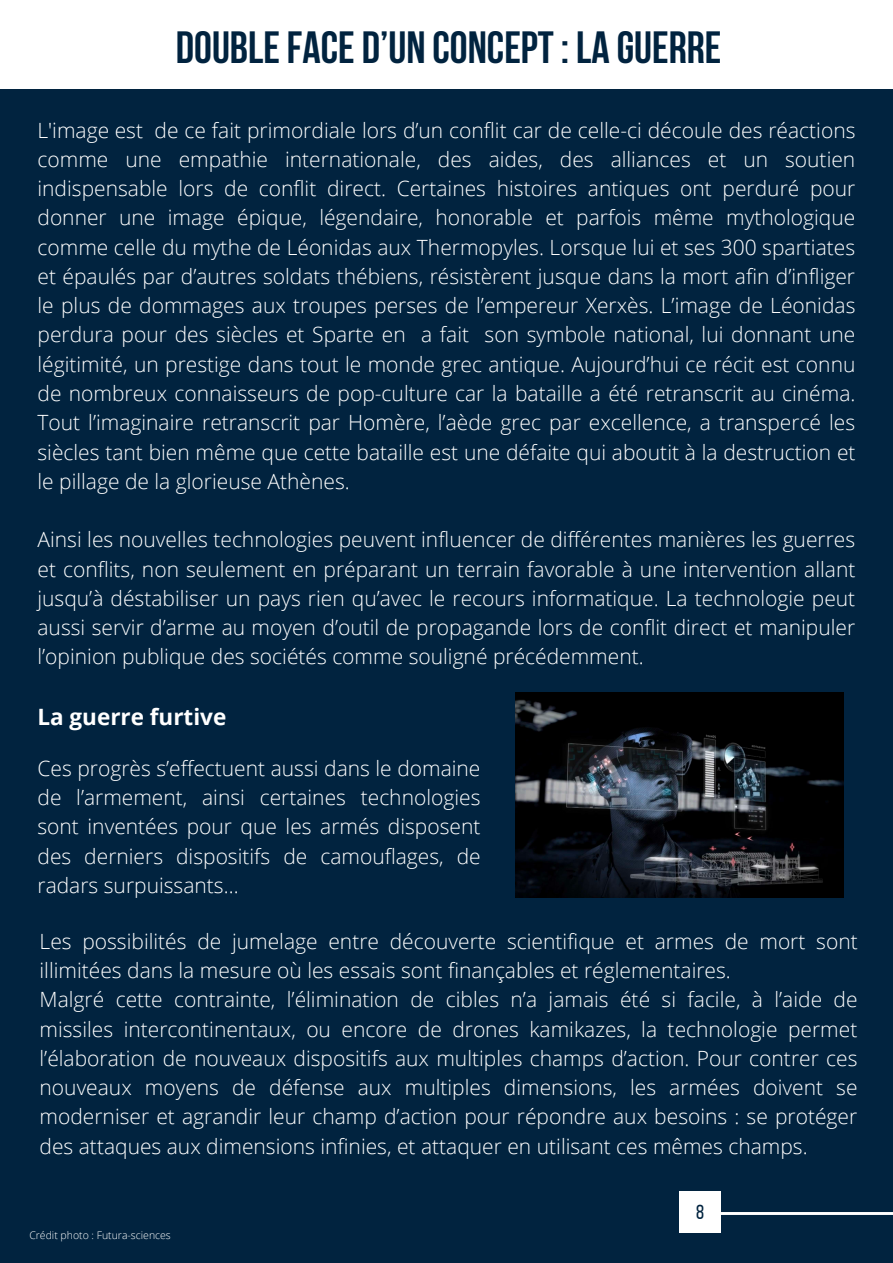
<style>
.page{position:relative;width:893px;height:1263px;background:#01233f}
.page>*{position:absolute;margin:0;border:0;box-sizing:border-box;transform-origin:0 0}
.t1{font:700 45px "Bebas Neue";color:#01233f}
.t2{font:700 22.5px "Open Sans";color:#fff}
.t3{font:300 21px/29.2px "Open Sans";color:#fff;text-align:justify}
.t4{font:20.33px "Bebas Neue";color:#01233f}
.t5{font:300 10.5px "Open Sans";color:#fff}
</style>
<div class="page">
<svg style="left:721px;top:1212px;width:172px;height:3px"></svg>
<div style="left:679px;top:1191px;width:42px;height:42px;background:#fff"></div>
<div style="left:0;top:0;width:893px;height:88px;background:#fff"></div>
<img style="left:515px;top:692px;width:329px;height:205px">
<h1 class="t1" style="left:176px;top:29px;width:547px">DOUBLEFACE D’UN CONCEPT: LA GUERRE</h1>
<p class="t3" style="left:37px;top:115px;width:819px">L'image est de ce fait primordiale lors d’un conflit car de celle-ci découle des réactions comme une empathie internationale, des aides, des alliances et un soutien indispensable lors de conflit direct. Certaines histoires antiques ont perduré pour donner une image épique, légendaire, honorable et parfois même mythologique comme celle du mythe de Léonidas aux Thermopyles. Lorsque lui et ses 300 spartiates et épaulés par d’autres soldats thébiens, résistèrent jusque dans la mort afin d’infliger le plus de dommages aux troupes perses de l’empereur Xerxès. L’image de Léonidas perdura pour des siècles et Sparte en a fait son symbole national, lui donnant une légitimité, un prestige dans tout le monde grec antique. Aujourd’hui ce récit est connu de nombreux connaisseurs de pop-culture car la bataille a été retranscrit au cinéma.<br>Tout l’imaginaire retranscrit par Homère, l’aède grec par excellence, a transpercé les siècles tant bien même que cette bataille est une défaite qui aboutit à la destruction et le pillage de la glorieuse Athènes.</p>
<p class="t3" style="left:37px;top:524px;width:819px">Ainsi les nouvelles technologies peuvent influencer de différentes manières les guerres et conflits, non seulement en préparant un terrain favorable à une intervention allant jusqu’à déstabiliser un pays rien qu’avec le recours informatique. La technologie peut aussi servir d’arme au moyen d’outil de propagande lors de conflit direct et manipuler l’opinion publique des sociétés comme souligné précédemment.</p>
<p class="t2" style="left:37px;top:701px;width:190px">La guerre furtive</p>
<p class="t3" style="left:37px;top:753px;width:445px">Ces progrès s’effectuent aussi dans le domaine de l’armement, ainsi certaines technologies sont inventées pour que les armés disposent des derniers dispositifs de camouflages, de radars surpuissants...</p>
<p class="t3" style="left:40px;top:926px;width:819px;text-align:left">Les possibilités de jumelage entre découverte scientifique et armes de mort sont illimitées dans la mesure où les essais sont finançables et réglementaires.<br>Malgré cette contrainte, l’élimination de cibles n’a jamais été si facile, à l’aide de missiles intercontinentaux, ou encore de drones kamikazes, la technologie permet l’élaboration de nouveaux dispositifs aux multiples champs d’action. Pour contrer ces nouveaux moyens de défense aux multiples dimensions, les armées doivent se moderniser et agrandir leur champ d’action pour répondre aux besoins : se protéger des attaques aux dimensions infinies, et attaquer en utilisant ces mêmes champs.</p>
<p class="t5" style="left:29px;top:1227px;width:143px">Crédit photo : Futura-sciences</p>
<p class="t4" style="left:696px;top:1204px;width:9px">8</p>
</div>
